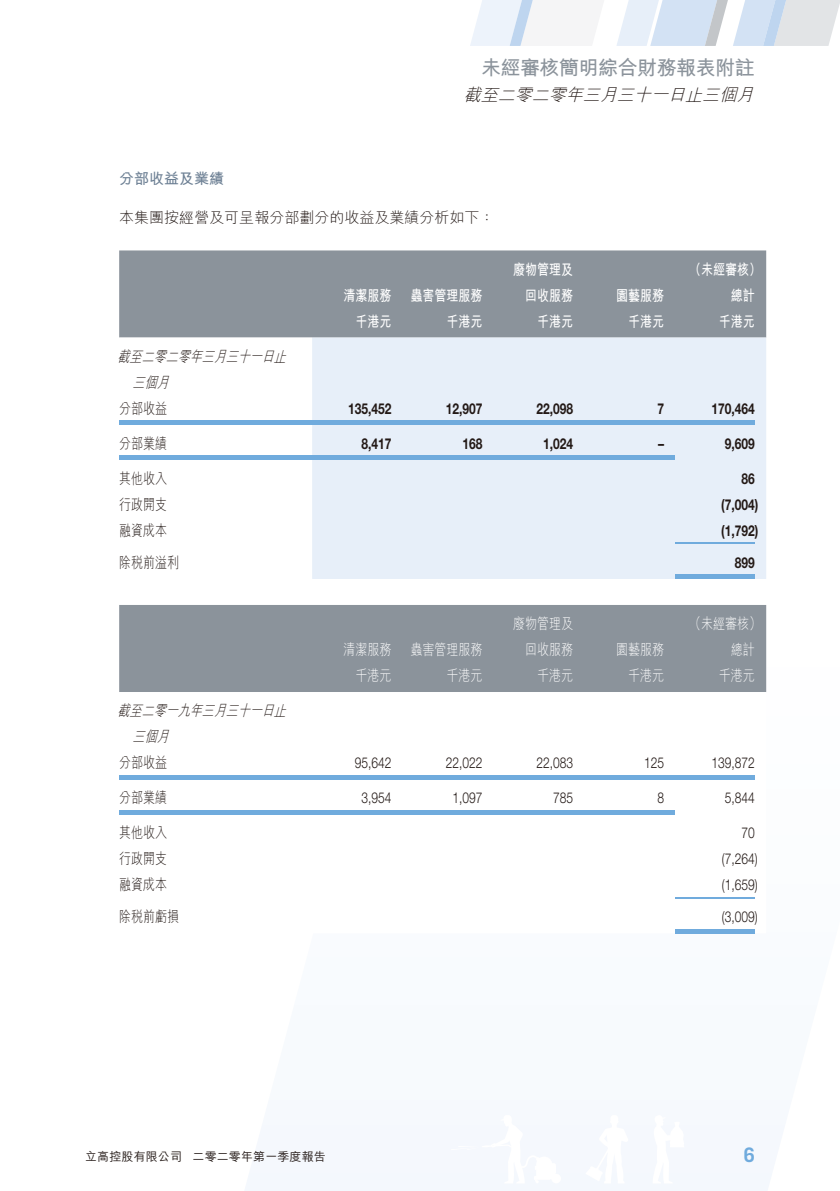
<style>
.page{position:relative;width:840px;height:1191px;background:#fff}
.page>*{position:absolute;margin:0;border:0;box-sizing:border-box;transform-origin:0 0}
.t1{font:20px "M Hei HK Bold E Ten B5 H";letter-spacing:-.025em;color:#8b939b}
.t2{font:700 20px "Trade Gothic LT Std";color:#70abdd}
.t3{font:italic 17px "M Hei HK Light E Ten B5 H";color:#231916}
.t4{font:300 15px "Helvetica Neue LT Std";color:#231916;scale:.8 1}
.t5{font:700 15px "Helvetica Neue LT Std";color:#231916;scale:.8 1}
.t6{font:15px "M Hei HK Light E Ten B5 H";color:#231916;scale:.8 1}
.t7{font:15px/26px "M Hei HK Bold E Ten B5 H";color:#fff;text-align:right;scale:.8 1}
.t8{font:15px/26px "M Hei HK Light E Ten B5 H";color:#fff;text-align:right;scale:.8 1}
.t9{font:italic 15px/26px "M Hei HK Light E Ten B5 H";color:#231916;scale:.8 1}
.t10{font:15px "M Hei HK Light E Ten B5 H";color:#231916}
.t11{font:15px "M Hei HK Bold E Ten B5 H";color:#6d8094}
.t12{font:12px "M Hei HK Medium E Ten B5 H";letter-spacing:.01em;color:#231916}
</style>
<div class="page">
<svg style="left:245px;top:610px;width:527px;height:581px"></svg>
<svg style="left:470px;top:0;width:369px;height:46px"></svg>
<svg style="left:585px;top:1115px;width:43px;height:68px"></svg>
<svg style="left:650px;top:1114px;width:34px;height:69px"></svg>
<svg style="left:450px;top:1115px;width:110px;height:68px"></svg>
<div style="left:119px;top:250px;width:646px;height:87px;background:#8b939b"></div>
<svg style="left:119px;top:337px;width:193px;height:119px"></svg>
<div style="left:312px;top:337px;width:453px;height:242px;background:#e7eff9"></div>
<hr style="left:119px;top:421px;width:193px;height:4px;background:#70abdd">
<hr style="left:312px;top:421px;width:91px;height:4px;background:#70abdd">
<hr style="left:403px;top:421px;width:90px;height:4px;background:#70abdd">
<hr style="left:493px;top:421px;width:91px;height:4px;background:#70abdd">
<hr style="left:584px;top:421px;width:91px;height:4px;background:#70abdd">
<hr style="left:675px;top:421px;width:79px;height:4px;background:#70abdd">
<hr style="left:119px;top:456px;width:193px;height:4px;background:#70abdd">
<hr style="left:312px;top:456px;width:91px;height:4px;background:#70abdd">
<hr style="left:403px;top:456px;width:90px;height:4px;background:#70abdd">
<hr style="left:493px;top:456px;width:91px;height:4px;background:#70abdd">
<hr style="left:584px;top:456px;width:91px;height:4px;background:#70abdd">
<hr style="left:675px;top:543px;width:79px;height:1px;background:#70abdd">
<hr style="left:675px;top:575px;width:79px;height:4px;background:#70abdd">
<div style="left:119px;top:605px;width:646px;height:87px;background:#8b939b"></div>
<svg style="left:119px;top:692px;width:646px;height:241px"></svg>
<hr style="left:119px;top:775px;width:193px;height:4px;background:#70abdd">
<hr style="left:312px;top:775px;width:91px;height:4px;background:#70abdd">
<hr style="left:403px;top:775px;width:90px;height:4px;background:#70abdd">
<hr style="left:493px;top:775px;width:91px;height:4px;background:#70abdd">
<hr style="left:584px;top:775px;width:91px;height:4px;background:#70abdd">
<hr style="left:675px;top:775px;width:79px;height:4px;background:#70abdd">
<hr style="left:119px;top:810px;width:193px;height:4px;background:#70abdd">
<hr style="left:312px;top:810px;width:91px;height:4px;background:#70abdd">
<hr style="left:403px;top:810px;width:90px;height:4px;background:#70abdd">
<hr style="left:493px;top:810px;width:91px;height:4px;background:#70abdd">
<hr style="left:584px;top:810px;width:91px;height:4px;background:#70abdd">
<hr style="left:675px;top:897px;width:79px;height:1px;background:#70abdd">
<hr style="left:675px;top:929px;width:79px;height:4px;background:#70abdd">
<h1 class="t1" style="left:481px;top:60px;width:275px">未經審核簡明綜合財務報表附註</h1>
<p class="t3" style="left:463px;top:88px;width:295px">截至二零二零年三月三十一日止三個月</p>
<p class="t11" style="left:119px;top:172px;width:107px">分部收益及業績</p>
<p class="t10" style="left:119px;top:211px;width:377px">本集團按經營及可呈報分部劃分的收益及業績分析如下：</p>
<p class="t7" style="left:343px;top:284px;width:175px">清潔服務 蟲害管理服務</p>
<p class="t7" style="left:513px;top:258px;width:77px">廢物管理及回收服務</p>
<p class="t7" style="left:615px;top:284px;width:62px">園藝服務</p>
<p class="t7" style="left:730px;top:258px;width:39px;text-align:left;text-indent:-42px">（未經審核）總計</p>
<p class="t7" style="left:355px;top:310px;width:47px">千港元</p>
<p class="t7" style="left:446px;top:310px;width:47px">千港元</p>
<p class="t7" style="left:537px;top:310px;width:47px">千港元</p>
<p class="t7" style="left:627px;top:310px;width:47px">千港元</p>
<p class="t7" style="left:718px;top:310px;width:47px">千港元</p>
<p class="t9" style="left:132px;top:345px;width:198px;text-indent:-15px">截至二零二零年三月三十一日止三個月</p>
<p class="t6" style="left:119px;top:402px;width:62px">分部收益</p>
<p class="t5" style="left:348px;top:403px;width:56px">135,452</p>
<p class="t5" style="left:445px;top:403px;width:47px">12,907</p>
<p class="t5" style="left:536px;top:403px;width:47px">22,098</p>
<p class="t5" style="left:657px;top:403px;width:10px">7</p>
<p class="t5" style="left:711px;top:403px;width:56px">170,464</p>
<p class="t6" style="left:119px;top:437px;width:62px">分部業績</p>
<p class="t5" style="left:361px;top:438px;width:39px">8,417</p>
<p class="t5" style="left:462px;top:438px;width:27px">168</p>
<p class="t5" style="left:543px;top:438px;width:39px">1,024</p>
<p class="t5" style="left:657px;top:438px;width:9px">–</p>
<p class="t5" style="left:724px;top:438px;width:39px">9,609</p>
<p class="t6" style="left:119px;top:472px;width:62px">其他收入</p>
<p class="t5" style="left:741px;top:473px;width:18px">86</p>
<p class="t6" style="left:119px;top:498px;width:62px">行政開支</p>
<p class="t5" style="left:720px;top:499px;width:48px">(7,004)</p>
<p class="t6" style="left:119px;top:524px;width:62px">融資成本</p>
<p class="t5" style="left:720px;top:525px;width:48px">(1,792)</p>
<p class="t6" style="left:119px;top:556px;width:77px">除稅前溢利</p>
<p class="t5" style="left:734px;top:557px;width:27px">899</p>
<p class="t8" style="left:343px;top:638px;width:175px">清潔服務 蟲害管理服務</p>
<p class="t8" style="left:513px;top:612px;width:77px">廢物管理及回收服務</p>
<p class="t8" style="left:615px;top:638px;width:62px">園藝服務</p>
<p class="t8" style="left:730px;top:612px;width:39px;text-align:left;text-indent:-42px">（未經審核）總計</p>
<p class="t8" style="left:355px;top:664px;width:47px">千港元</p>
<p class="t8" style="left:446px;top:664px;width:47px">千港元</p>
<p class="t8" style="left:537px;top:664px;width:47px">千港元</p>
<p class="t8" style="left:627px;top:664px;width:47px">千港元</p>
<p class="t8" style="left:718px;top:664px;width:47px">千港元</p>
<p class="t9" style="left:132px;top:699px;width:198px;text-indent:-15px">截至二零一九年三月三十一日止三個月</p>
<p class="t6" style="left:119px;top:757px;width:62px">分部收益</p>
<p class="t4" style="left:354px;top:757px;width:47px">95,642</p>
<p class="t4" style="left:445px;top:757px;width:47px">22,022</p>
<p class="t4" style="left:536px;top:757px;width:47px">22,083</p>
<p class="t4" style="left:643px;top:757px;width:27px">125</p>
<p class="t4" style="left:711px;top:757px;width:56px">139,872</p>
<p class="t6" style="left:119px;top:792px;width:62px">分部業績</p>
<p class="t4" style="left:361px;top:792px;width:39px">3,954</p>
<p class="t4" style="left:452px;top:792px;width:39px">1,097</p>
<p class="t4" style="left:553px;top:792px;width:27px">785</p>
<p class="t4" style="left:657px;top:792px;width:10px">8</p>
<p class="t4" style="left:724px;top:792px;width:39px">5,844</p>
<p class="t6" style="left:119px;top:827px;width:62px">其他收入</p>
<p class="t4" style="left:741px;top:827px;width:18px">70</p>
<p class="t6" style="left:119px;top:853px;width:62px">行政開支</p>
<p class="t4" style="left:721px;top:853px;width:46px">(7,264)</p>
<p class="t6" style="left:119px;top:879px;width:62px">融資成本</p>
<p class="t4" style="left:721px;top:879px;width:46px">(1,659)</p>
<p class="t6" style="left:119px;top:911px;width:77px">除稅前虧損</p>
<p class="t4" style="left:721px;top:911px;width:46px">(3,009)</p>
<p class="t12" style="left:85px;top:1152px;width:242px">立高控股有限公司 二零二零年第一季度報告</p>
<h1 class="t2" style="left:743px;top:1148px;width:13px">6</h1>
</div>
